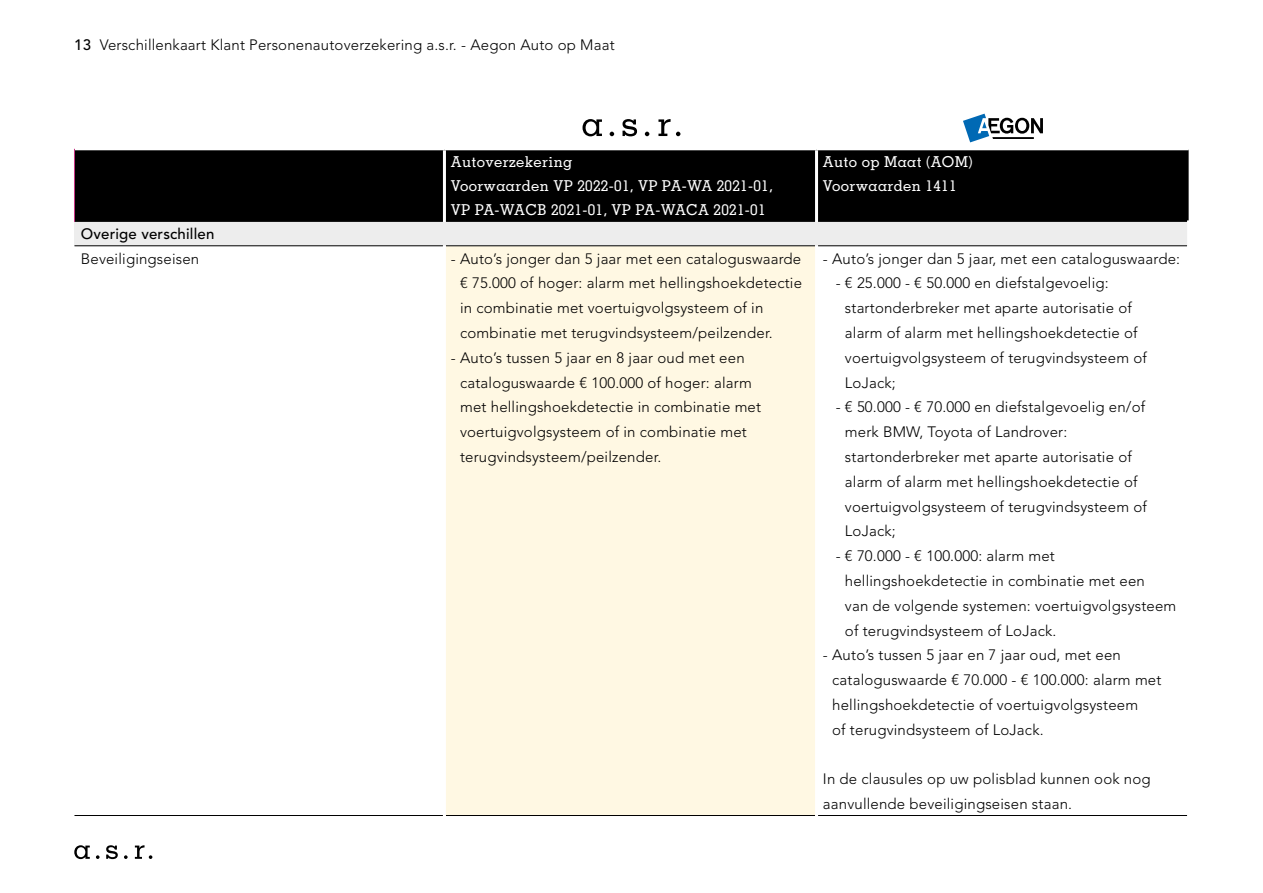
<style>
.page{position:relative;width:1263px;height:893px;background:#fff}
.page>*{position:absolute;margin:0;border:0;box-sizing:border-box;transform-origin:0 0}
.Platte_tekst_tabel_10_3_Avenir_light__VK{font:300 15px/24.8px "Avenir LT Std";letter-spacing:.01em;color:#000}
.Kopje_tabel_10_3_Memphis_medium__VK{font:500 15px "Memphis LT Std";letter-spacing:.025em;color:#fff}
.Platte_tekst_tabel_10_3_Avenir_light__VK-2{font:500 15px "Avenir LT Std";letter-spacing:.01em;color:#000}
.s1{font-weight:500}
</style>
<div class="page">
<svg style="left:645px;top:132px;width:4px;height:4px"></svg>
<svg style="left:658px;top:119px;width:22px;height:17px"></svg>
<svg style="left:610px;top:132px;width:4px;height:4px"></svg>
<svg style="left:582px;top:119px;width:20px;height:17px"></svg>
<svg style="left:622px;top:119px;width:15px;height:17px"></svg>
<svg style="left:963px;top:114px;width:80px;height:28px"></svg>
<div style="left:75px;top:150px;width:1113px;height:70px;background:#000"></div>
<div style="left:74px;top:221px;width:1114px;height:25px;background:#ededed"></div>
<div style="left:444px;top:246px;width:372px;height:569px;background:#fff8e3"></div>
<hr style="left:443px;top:150px;width:3px;height:72px;background:#fff">
<hr style="left:815px;top:150px;width:3px;height:72px;background:#fff">
<hr style="left:75px;top:220px;width:368px;height:2px;background:#000">
<hr style="left:446px;top:220px;width:369px;height:2px;background:#000">
<hr style="left:818px;top:220px;width:369px;height:2px;background:#000">
<hr style="left:74px;top:149px;width:1px;height:73px;background:#c73584">
<hr style="left:74px;top:246px;width:369px;height:1px;background:#000">
<hr style="left:446px;top:246px;width:369px;height:1px;background:#000">
<hr style="left:818px;top:246px;width:369px;height:1px;background:#000">
<hr style="left:74px;top:815px;width:369px;height:1px;background:#000">
<hr style="left:446px;top:815px;width:369px;height:1px;background:#000">
<hr style="left:818px;top:815px;width:369px;height:1px;background:#000">
<hr style="left:1187px;top:220px;width:3px;height:26px;background:#fff">
<hr style="left:443px;top:246px;width:3px;height:570px;background:#fff">
<hr style="left:815px;top:246px;width:3px;height:570px;background:#fff">
<svg style="left:124px;top:855px;width:4px;height:4px"></svg>
<svg style="left:135px;top:845px;width:17px;height:14px"></svg>
<svg style="left:96px;top:855px;width:4px;height:4px"></svg>
<svg style="left:74px;top:845px;width:16px;height:14px"></svg>
<svg style="left:106px;top:845px;width:12px;height:14px"></svg>
<p class="Platte_tekst_tabel_10_3_Avenir_light__VK" style="left:74px;top:32px;width:542px"><span class="s1">13</span> Verschillenkaart Klant Personenautoverzekering a.s.r. - Aegon Auto op Maat</p>
<p class="Kopje_tabel_10_3_Memphis_medium__VK" style="left:451px;top:152px;width:123px">Autoverzekering</p>
<p class="Kopje_tabel_10_3_Memphis_medium__VK" style="left:451px;top:176px;width:324px">Voorwaarden VP 2022-01, VP PA-WA 2021-01,</p>
<p class="Kopje_tabel_10_3_Memphis_medium__VK" style="left:451px;top:200px;width:316px">VP PA-WACB 2021-01, VP PA-WACA 2021-01</p>
<p class="Platte_tekst_tabel_10_3_Avenir_light__VK-2" style="left:81px;top:226px;width:135px">Overige verschillen</p>
<p class="Platte_tekst_tabel_10_3_Avenir_light__VK" style="left:81px;top:246px;width:120px">Beveiligingseisen</p>
<p class="Platte_tekst_tabel_10_3_Avenir_light__VK" style="left:460px;top:246px;width:343px;text-indent:-9px">- Auto’s jonger dan 5 jaar met een cataloguswaarde € 75.000 of hoger: alarm met hellingshoekdetectie in combinatie met voertuigvolgsysteem of in combinatie met terugvindsysteem/peilzender.</p>
<p class="Platte_tekst_tabel_10_3_Avenir_light__VK" style="left:460px;top:345px;width:303px;text-indent:-9px">- Auto’s tussen 5 jaar en 8 jaar oud met een cataloguswaarde € 100.000 of hoger: alarm met hellingshoekdetectie in combinatie met voertuigvolgsysteem of in combinatie met terugvindsysteem/peilzender.</p>
<p class="Kopje_tabel_10_3_Memphis_medium__VK" style="left:823px;top:152px;width:151px">Auto op Maat (AOM)</p>
<p class="Kopje_tabel_10_3_Memphis_medium__VK" style="left:823px;top:176px;width:135px">Voorwaarden 1411</p>
<p class="Platte_tekst_tabel_10_3_Avenir_light__VK" style="left:823px;top:246px;width:359px">- Auto’s jonger dan 5 jaar, met een cataloguswaarde:</p>
<p class="Platte_tekst_tabel_10_3_Avenir_light__VK" style="left:845px;top:271px;width:303px;text-indent:-9px">- € 25.000 - € 50.000 en diefstalgevoelig: startonderbreker met aparte autorisatie of alarm of alarm met hellingshoekdetectie of voertuigvolgsysteem of terugvindsysteem of LoJack;</p>
<p class="Platte_tekst_tabel_10_3_Avenir_light__VK" style="left:845px;top:395px;width:303px;text-indent:-9px">- € 50.000 - € 70.000 en diefstalgevoelig en/of merk BMW, Toyota of Landrover: startonderbreker met aparte autorisatie of alarm of alarm met hellingshoekdetectie of voertuigvolgsysteem of terugvindsysteem of LoJack;</p>
<p class="Platte_tekst_tabel_10_3_Avenir_light__VK" style="left:845px;top:544px;width:333px;text-indent:-9px">- € 70.000 - € 100.000: alarm met hellingshoekdetectie in combinatie met een<br>van de volgende systemen: voertuigvolgsysteem of terugvindsysteem of LoJack.</p>
<p class="Platte_tekst_tabel_10_3_Avenir_light__VK" style="left:832px;top:643px;width:331px;text-indent:-9px">- Auto’s tussen 5 jaar en 7 jaar oud, met een cataloguswaarde € 70.000 - € 100.000: alarm met hellingshoekdetectie of voertuigvolgsysteem<br>of terugvindsysteem of LoJack.</p>
<p class="Platte_tekst_tabel_10_3_Avenir_light__VK" style="left:823px;top:767px;width:329px">In de clausules op uw polisblad kunnen ook nog aanvullende beveiligingseisen staan.</p>
</div>
